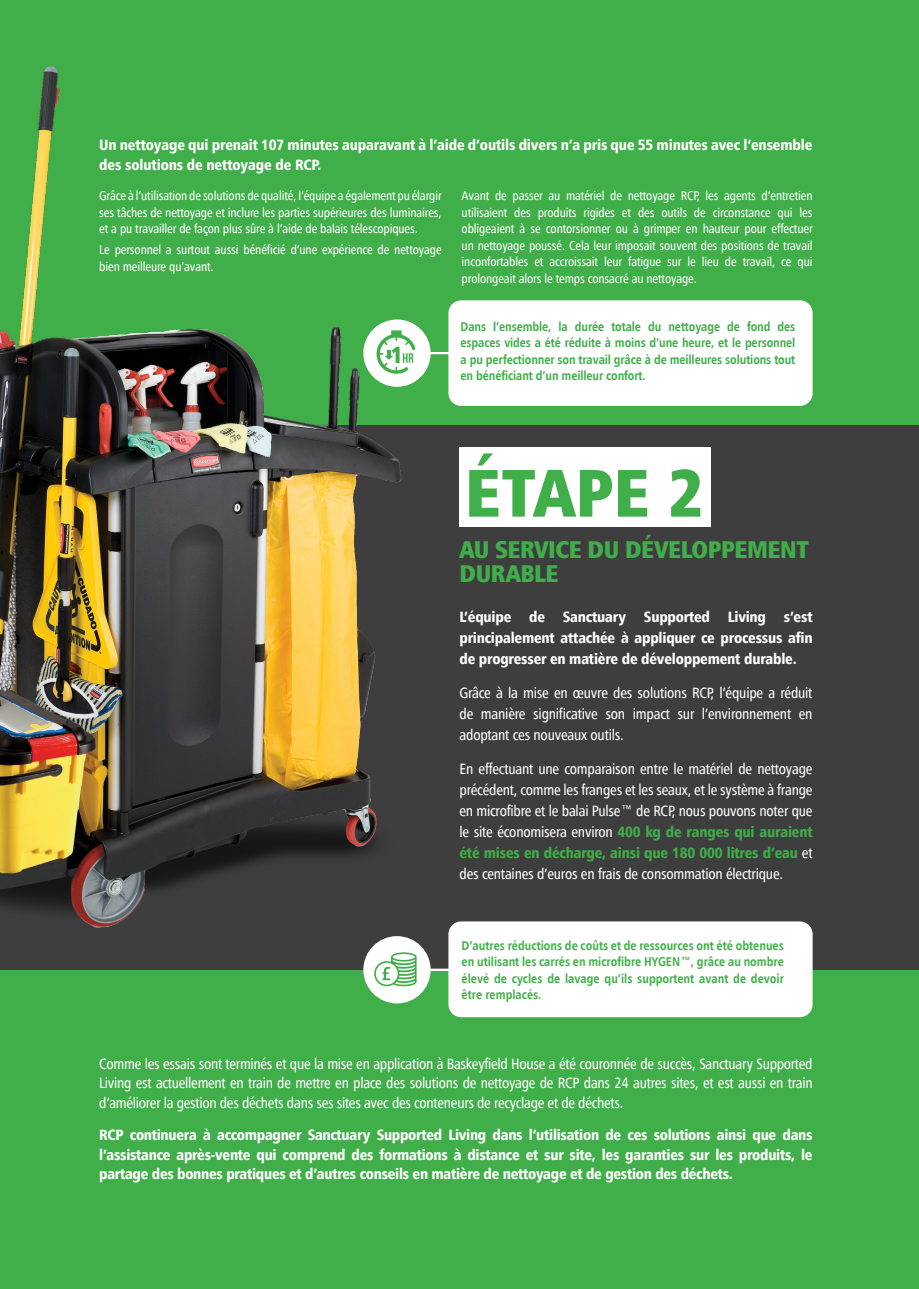
<style>
.page{position:relative;width:919px;height:1289px;background:#fff}
.page>*{position:absolute;margin:0;border:0;box-sizing:border-box;transform-origin:0 0}
.t1{font:900 condensed 67.2px "Humanist 777 BT";color:#40ae49}
.t2{font:900 condensed 24.3px/24px "Humanist 777 BT";letter-spacing:-.02em;color:#40ae49}
.t3{font:900 condensed 23.55px "Humanist 777 BT";color:#40ae49}
.t4{font:15px/21px "Humanist 777 BT Cn Rm";letter-spacing:-.015em;color:#fff;text-align:justify}
.t5{font:900 condensed 15px/19.5px "Humanist 777 BT";letter-spacing:-.01em;color:#fff;text-align:justify}
.t6{font:12.75px/16.5px "Humanist 777 BT Cn Rm";letter-spacing:-.01em;color:#fff;text-align:justify}
.t7{font:700 condensed 12.75px/16.5px "Humanist 777 BT";letter-spacing:-.005em;color:#40ae49;text-align:justify}
.s1{font-family:"Humanist 777 BT";font-weight:900;font-stretch:condensed;color:#40ae49}
</style>
<div class="page">
<div style="left:0;top:0;width:918px;height:1288px;background:#40ae49"></div>
<div style="left:0;top:425px;width:918px;height:544px;background:#3e3e3f"></div>
<img style="left:0;top:66px;width:414px;height:875px">
<div style="left:459px;top:446px;width:251px;height:80px;background:#fff"></div>
<div style="left:448px;top:300px;width:364px;height:106px;background:#fff;border-radius:13px"></div>
<div style="left:363px;top:319px;width:67px;height:68px;background:#fff;border-radius:50%"></div>
<svg style="left:376px;top:330px;width:39px;height:44px"></svg>
<hr style="left:423px;top:352px;width:33px;height:2px;background:#fff">
<div style="left:448px;top:921px;width:364px;height:96px;background:#fff;border-radius:13px"></div>
<hr style="left:417px;top:968px;width:39px;height:2px;background:#fff">
<div style="left:363px;top:936px;width:67px;height:67px;background:#fff;border-radius:50%"></div>
<svg style="left:374px;top:952px;width:42px;height:34px"></svg>
<p class="t5" style="left:99px;top:135px;width:714px">Un nettoyage qui prenait 107 minutes auparavant à l’aide d’outils divers n’a pris que 55 minutes avec l‘ensemble des solutions de nettoyage de RCP.</p>
<p class="t6" style="left:99px;top:187px;width:344px">Grâce à l’utilisation de solutions de qualité, l’équipe a également pu élargir ses tâches de nettoyage et inclure les parties supérieures des luminaires, et a pu travailler de façon plus sûre à l’aide de balais télescopiques.</p>
<p class="t6" style="left:99px;top:241px;width:344px">Le personnel a surtout aussi bénéficié d’une expérience de nettoyage bien meilleure qu’avant.</p>
<h3 class="t3" style="left:391px;top:339px;width:14px">1</h3>
<p class="t6" style="left:461px;top:187px;width:352px">Avant de passer au matériel de nettoyage RCP, les agents d’entretien utilisaient des produits rigides et des outils de circonstance qui les obligeaient à se contorsionner ou à grimper en hauteur pour effectuer un nettoyage poussé. Cela leur imposait souvent des positions de travail inconfortables et accroissait leur fatigue sur le lieu de travail, ce qui prolongeait alors le temps consacré au nettoyage.</p>
<p class="t7" style="left:460px;top:318px;width:336px">Dans l’ensemble, la durée totale du nettoyage de fond des espaces vides a été réduite à moins d’une heure, et le personnel a pu perfectionner son travail grâce à de meilleures solutions tout en bénéficiant d’un meilleur confort.</p>
<p class="t1" style="left:465px;top:450px;width:241px">ÉTAPE 2</p>
<p class="t2" style="left:459px;top:536px;width:351px">AU SERVICE DU DÉVELOPPEMENT<br>DURABLE</p>
<p class="t5" style="left:459px;top:606px;width:354px;line-height:21px">L’équipe de Sanctuary Supported Living s’est principalement attachée à appliquer ce processus afin de progresser en matière de développement durable.</p>
<p class="t4" style="left:459px;top:681px;width:354px">Grâce à la mise en œuvre des solutions RCP, l’équipe a réduit de manière significative son impact sur l’environnement en adoptant ces nouveaux outils.</p>
<p class="t4" style="left:459px;top:757px;width:354px">En effectuant une comparaison entre le matériel de nettoyage précédent, comme les franges et les seaux, et le système à frange en microfibre et le balai Pulse™ de RCP, nous pouvons noter que le site économisera environ <span class="s1">400 kg de ranges qui auraient été mises en décharge, ainsi que 180 000 litres d’eau</span> et des centaines d’euros en frais de consommation électrique.</p>
<p class="t7" style="left:461px;top:936px;width:324px">D’autres réductions de coûts et de ressources ont été obtenues en utilisant les carrés en microfibre HYGEN™, grâce au nombre élevé de cycles de lavage qu’ils supportent avant de devoir être remplacés.</p>
<p class="t4" style="left:99px;top:1053px;width:715px;line-height:19.5px">Comme les essais sont terminés et que la mise en application à Baskeyfield House a été couronnée de succès, Sanctuary Supported Living est actuellement en train de mettre en place des solutions de nettoyage de RCP dans 24 autres sites, et est aussi en train d’améliorer la gestion des déchets dans ses sites avec des conteneurs de recyclage et de déchets.</p>
<p class="t5" style="left:99px;top:1124px;width:714px">RCP continuera à accompagner Sanctuary Supported Living dans l’utilisation de ces solutions ainsi que dans l’assistance après-vente qui comprend des formations à distance et sur site, les garanties sur les produits, le partage des bonnes pratiques et d’autres conseils en matière de nettoyage et de gestion des déchets.</p>
</div>
